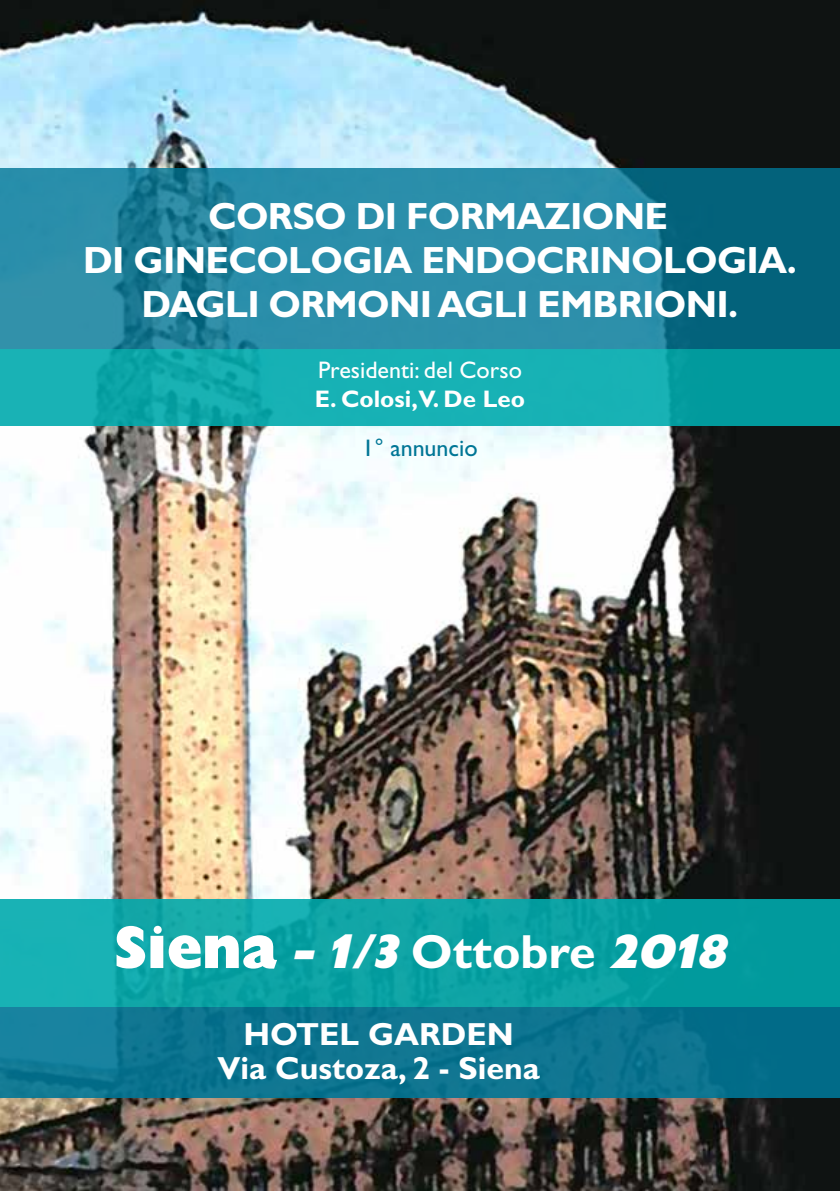
<style>
.page{position:relative;width:840px;height:1191px;background:#fff}
.page>*{position:absolute;margin:0;border:0;box-sizing:border-box;transform-origin:0 0}
.t1{font:italic 48px "Gill Sans Extra Bold Display";color:#fff}
.t2{font:700 38px/44px "Gill Sans";letter-spacing:-.02em;color:#fff;text-align:center}
.t3{font:700 32px/34px "Gill Sans";color:#fff;text-align:center}
.t4{font:24px "Gill Sans";color:#fff}
.t5{font:700 24px "Gill Sans";color:#fff}
.t6{font:24px "Gill Sans";color:#007696}
.s1{font-style:normal;font-size:60px}
.s2{font-family:"Gill Sans";font-weight:700;font-style:normal}
</style>
<div class="page">
<img style="left:0;top:0;width:839px;height:1191px">
<svg style="left:0;top:169px;width:839px;height:180px;background:#20829d"></svg>
<svg style="left:0;top:349px;width:839px;height:76px;background:#11aaad"></svg>
<div style="left:0;top:1006px;width:839px;height:91px;background:linear-gradient(to right,#127b96,#056d89)"></div>
<div style="left:0;top:899px;width:839px;height:107px;background:linear-gradient(to right,#17aeb0,#00979a)"></div>
<p class="t2" style="left:83px;top:194px;width:714px">CORSO DI FORMAZIONE<br>DI GINECOLOGIA ENDOCRINOLOGIA.<br>DAGLI ORMONI AGLI EMBRIONI.</p>
<p class="t4" style="left:318px;top:356px;width:205px">Presidenti: del Corso</p>
<p class="t5" style="left:315px;top:385px;width:211px">E. Colosi,V. De Leo</p>
<p class="t6" style="left:362px;top:434px;width:117px">1° annuncio</p>
<p class="t1" style="left:115px;top:922px;width:623px"><span class="s1">Siena</span> -1/3 <span class="s2">Ottobre</span> 2018</p>
<p class="t3" style="left:217px;top:1017px;width:324px">HOTEL GARDEN<br>Via Custoza, 2 - Siena</p>
</div>
